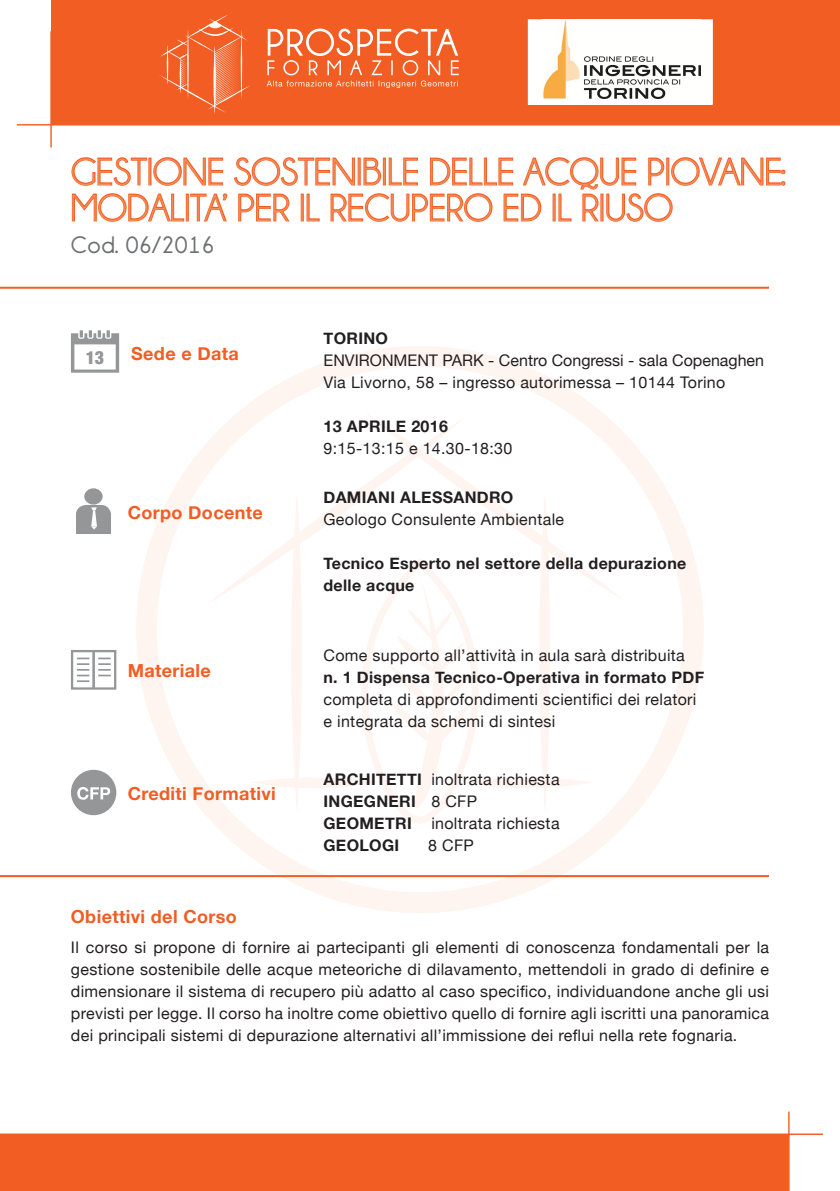
<style>
.page{position:relative;width:840px;height:1191px;background:#fff}
.page>*{position:absolute;margin:0;border:0;box-sizing:border-box;transform-origin:0 0}
.t1{font:38px/36px "Champagne&Limousines";color:#f68c59}
.t2{font:700 24px "Champagne&Limousines";letter-spacing:.02em;color:#6d6f71}
.t3{font:700 18px "Helvetica Neue";letter-spacing:.02em;color:#f15d22}
.t4{font:900 condensed 18px "Helvetica Neue";color:#949698}
.t5{font:16px/22px "Helvetica Neue";letter-spacing:.02em;color:#231f20}
.t6{font:700 16px/22px "Helvetica Neue";letter-spacing:.02em;color:#231f20}
.t7{font:16px/22px "Helvetica Neue";color:#231f20}
.s1{font-weight:700}
</style>
<div class="page">
<hr style="left:17px;top:124px;width:822px;height:1px;background:#f15d22">
<hr style="left:50px;top:31px;width:2px;height:116px;background:#f15d22">
<div style="left:51px;top:0;width:788px;height:125px;background:#f15d22"></div>
<hr style="left:0;top:1133px;width:822px;height:2px;background:#f15d22">
<hr style="left:787px;top:1111px;width:2px;height:80px;background:#f15d22">
<div style="left:0;top:1134px;width:788px;height:57px;background:#f15d22"></div>
<div style="left:136px;top:346px;width:567px;height:567px;border:21px solid #f15d22;border-radius:50%"></div>
<svg style="left:380px;top:604px;width:54px;height:219px"></svg>
<svg style="left:207px;top:416px;width:182px;height:188px"></svg>
<svg style="left:364px;top:412px;width:259px;height:188px"></svg>
<svg style="left:252px;top:493px;width:128px;height:311px"></svg>
<svg style="left:389px;top:493px;width:202px;height:324px"></svg>
<svg style="left:159px;top:15px;width:91px;height:99px"></svg>
<svg style="left:267px;top:29px;width:191px;height:46px"></svg>
<svg style="left:266px;top:81px;width:190px;height:7px"></svg>
<div style="left:528px;top:20px;width:183px;height:84px;background:#fff"></div>
<img style="left:543px;top:21px;width:157px;height:77px">
<div style="left:527px;top:19px;width:185px;height:86px;border:1px solid #fff"></div>
<svg style="left:71px;top:157px;width:715px;height:65px"></svg>
<hr style="left:0;top:875px;width:768px;height:2px;background:#f15d22">
<div style="left:71px;top:650px;width:45px;height:39px;border:2px solid #949698"></div>
<hr style="left:92px;top:650px;width:3px;height:38px;background:#949698">
<svg style="left:77px;top:657px;width:12px;height:25px"></svg>
<svg style="left:98px;top:657px;width:13px;height:19px"></svg>
<div style="left:84px;top:488px;width:19px;height:16px;background:#949698;border-radius:50%"></div>
<svg style="left:76px;top:505px;width:34px;height:29px"></svg>
<hr style="left:0;top:287px;width:768px;height:2px;background:#f15d22">
<svg style="left:71px;top:330px;width:48px;height:43px"></svg>
<div style="left:71px;top:770px;width:45px;height:45px;background:#949698;border-radius:50%"></div>
<svg style="left:77px;top:787px;width:33px;height:12px"></svg>
<h1 class="t1" style="left:71px;top:154px;width:715px">GESTIONE SOSTENIBILE DELLE ACQUE PIOVANE:<br>MODALITA’ PER IL RECUPERO ED IL RIUSO</h1>
<h2 class="t2" style="left:71px;top:231px;width:145px">Cod. 06/2016</h2>
<p class="t4" style="left:86px;top:346px;width:20px">13</p>
<p class="t3" style="left:131px;top:343px;width:109px">Sede e Data</p>
<p class="t3" style="left:128px;top:501px;width:136px">Corpo Docente</p>
<p class="t3" style="left:128px;top:659px;width:85px">Materiale</p>
<p class="t3" style="left:128px;top:782px;width:150px">Crediti Formativi</p>
<p class="t6" style="left:323px;top:327px;width:66px">TORINO</p>
<p class="t7" style="left:323px;top:349px;width:442px">ENVIRONMENT PARK - Centro Congressi - sala Copenaghen<br>Via Livorno, 58 – ingresso autorimessa – 10144 Torino</p>
<p class="t6" style="left:323px;top:415px;width:126px">13 APRILE 2016</p>
<p class="t5" style="left:323px;top:437px;width:190px">9:15-13:15 e 14.30-18:30</p>
<p class="t6" style="left:323px;top:486px;width:191px">DAMIANI ALESSANDRO</p>
<p class="t5" style="left:323px;top:508px;width:242px">Geologo Consulente Ambientale</p>
<p class="t6" style="left:323px;top:552px;width:364px">Tecnico Esperto nel settore della depurazione delle acque</p>
<p class="t5" style="left:323px;top:644px;width:362px">Come supporto all’attività in aula sarà distribuita</p>
<p class="t6" style="left:323px;top:666px;width:382px">n. 1 Dispensa Tecnico-Operativa in formato PDF</p>
<p class="t5" style="left:323px;top:688px;width:374px">completa di approfondimenti scientifici dei relatori e integrata da schemi di sintesi</p>
<p class="t5" style="left:323px;top:768px;width:237px"><span class="s1">ARCHITETTI</span> inoltrata richiesta<br><span class="s1">INGEGNERI</span> 8 CFP<br><span class="s1">GEOMETRI</span> inoltrata richiesta<br><span class="s1">GEOLOGI</span></p>
<p class="t5" style="left:428px;top:834px;width:47px">8 CFP</p>
<p class="t3" style="left:71px;top:905px;width:167px">Obiettivi del Corso</p>
<p class="t5" style="left:71px;top:936px;width:699px;text-align:justify">Il corso si propone di fornire ai partecipanti gli elementi di conoscenza fondamentali per la gestione sostenibile delle acque meteoriche di dilavamento, mettendoli in grado di definire e dimensionare il sistema di recupero più adatto al caso specifico, individuandone anche gli usi previsti per legge. Il corso ha inoltre come obiettivo quello di fornire agli iscritti una panoramica dei principali sistemi di depurazione alternativi all’immissione dei reflui nella rete fognaria.</p>
</div>
